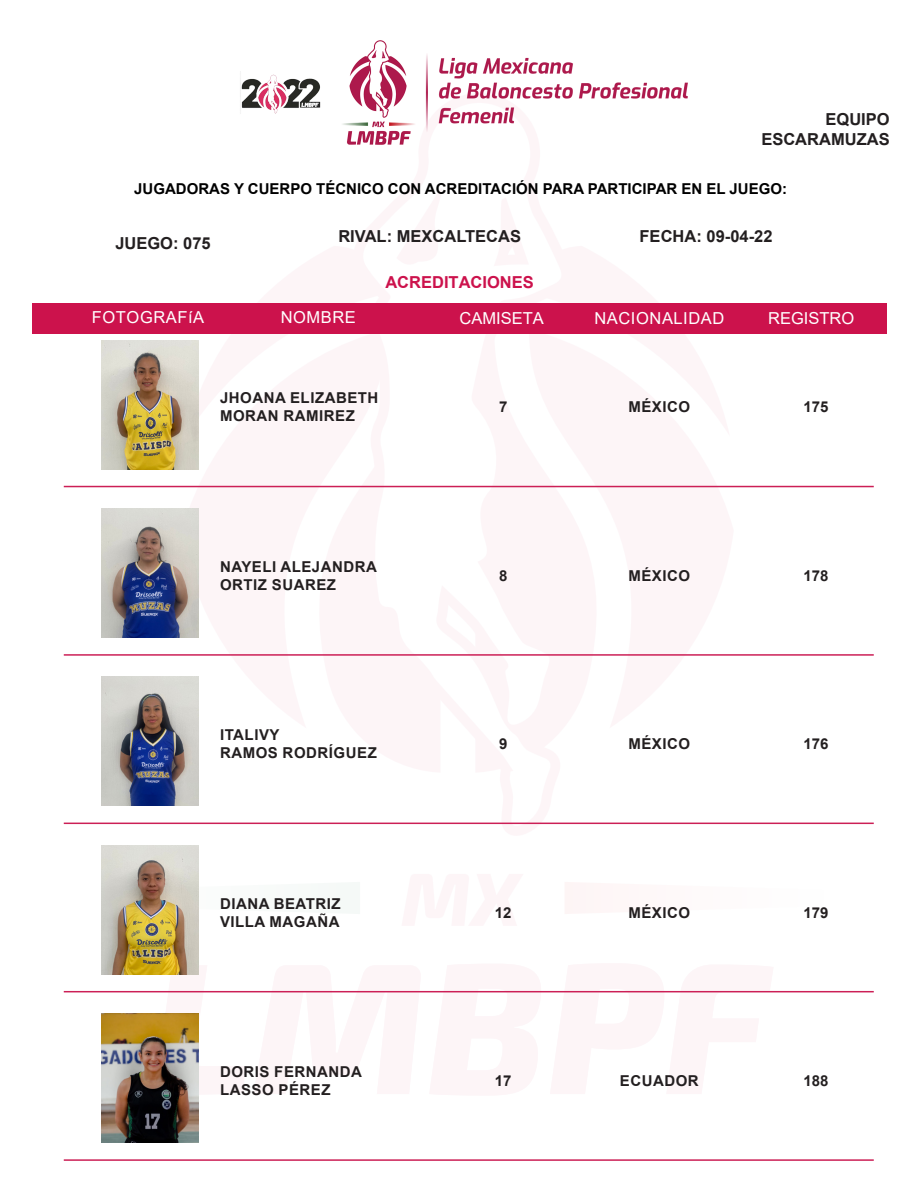
<style>
.page{position:relative;width:918px;height:1188px;background:#fff}
.page>*{position:absolute;margin:0;border:0;box-sizing:border-box;transform-origin:0 0}
.t1{font:700 16.5px/19.8px "Arial";color:#231f20;text-align:right}
.t2{font:16.5px "Arial";letter-spacing:.035em;color:#fff}
.t3{font:16.5px "Arial";color:#fff}
.t4{font:700 16.5px "Arial";color:#cc124c}
.t5{font:700 15px/18px "Arial";letter-spacing:.035em;color:#231f20}
.t6{font:700 15px "Arial";color:#000}
</style>
<div class="page">
<svg style="left:146px;top:953px;width:639px;height:153px"></svg>
<svg style="left:101px;top:871px;width:98px;height:54px"></svg>
<svg style="left:360px;top:485px;width:204px;height:340px"></svg>
<div style="left:33px;top:303px;width:854px;height:31px;background:#cc124c"></div>
<img style="left:240px;top:40px;width:447px;height:105px">
<img style="left:102px;top:340px;width:96px;height:129px">
<hr style="left:64px;top:486px;width:810px;height:1px;background:#cc1f56">
<img style="left:102px;top:509px;width:96px;height:129px">
<hr style="left:64px;top:654px;width:810px;height:2px;background:#cc1f56">
<img style="left:102px;top:677px;width:96px;height:129px">
<hr style="left:64px;top:823px;width:810px;height:1px;background:#cc1f56">
<img style="left:102px;top:845px;width:96px;height:129px">
<hr style="left:64px;top:991px;width:810px;height:1px;background:#cc1f56">
<img style="left:102px;top:1014px;width:96px;height:129px">
<hr style="left:64px;top:1159px;width:810px;height:2px;background:#cc1f56">
<p class="t1" style="left:761px;top:110px;width:130px">EQUIPO<br>ESCARAMUZAS</p>
<p class="t6" style="left:134px;top:178px;width:654px">JUGADORAS Y CUERPO TÉCNICO CON ACREDITACIÓN PARA PARTICIPAR EN EL JUEGO:</p>
<p class="t1" style="left:115px;top:233px;width:97px">JUEGO: 075</p>
<p class="t1" style="left:338px;top:227px;width:184px">RIVAL: MEXCALTECAS</p>
<p class="t1" style="left:640px;top:227px;width:134px">FECHA: 09-04-22</p>
<p class="t4" style="left:385px;top:271px;width:150px">ACREDITACIONES</p>
<p class="t2" style="left:92px;top:306px;width:114px">FOTOGRAFíA</p>
<p class="t2" style="left:281px;top:306px;width:77px">NOMBRE</p>
<p class="t3" style="left:460px;top:307px;width:86px">CAMISETA</p>
<p class="t3" style="left:768px;top:307px;width:88px">REGISTRO</p>
<p class="t2" style="left:594px;top:307px;width:131px">NACIONALIDAD</p>
<p class="t5" style="left:220px;top:389px;width:160px">JHOANA ELIZABETH</p>
<p class="t5" style="left:220px;top:407px;width:136px">MORAN RAMIREZ</p>
<p class="t5" style="left:211px;top:390px;width:182px">&lt;&lt;N MBRE COMPLETO (APELLIDOS)&gt;&gt;</p>
<p class="t5" style="left:220px;top:558px;width:159px">NAYELI ALEJANDRA</p>
<p class="t5" style="left:220px;top:576px;width:118px">ORTIZ SUAREZ</p>
<p class="t5" style="left:220px;top:726px;width:61px">ITALIVY</p>
<p class="t5" style="left:220px;top:744px;width:158px">RAMOS RODRÍGUEZ</p>
<p class="t5" style="left:220px;top:894px;width:122px">DIANA BEATRIZ</p>
<p class="t5" style="left:220px;top:912px;width:121px">VILLA MAGAÑA</p>
<p class="t5" style="left:220px;top:1063px;width:144px">DORIS FERNANDA</p>
<p class="t5" style="left:220px;top:1081px;width:112px">LASSO PÉREZ</p>
<p class="t5" style="left:499px;top:398px;width:10px">7</p>
<p class="t5" style="left:628px;top:398px;width:63px">MÉXICO</p>
<p class="t5" style="left:804px;top:398px;width:27px">175</p>
<p class="t5" style="left:499px;top:567px;width:10px">8</p>
<p class="t5" style="left:628px;top:567px;width:63px">MÉXICO</p>
<p class="t5" style="left:804px;top:567px;width:27px">178</p>
<p class="t5" style="left:499px;top:735px;width:10px">9</p>
<p class="t5" style="left:628px;top:735px;width:63px">MÉXICO</p>
<p class="t5" style="left:804px;top:735px;width:27px">176</p>
<p class="t5" style="left:495px;top:903px;width:18px">12</p>
<p class="t5" style="left:628px;top:903px;width:63px">MÉXICO</p>
<p class="t5" style="left:804px;top:903px;width:27px">179</p>
<p class="t5" style="left:495px;top:1072px;width:18px">17</p>
<p class="t5" style="left:620px;top:1072px;width:80px">ECUADOR</p>
<p class="t5" style="left:804px;top:1072px;width:27px">188</p>
</div>
